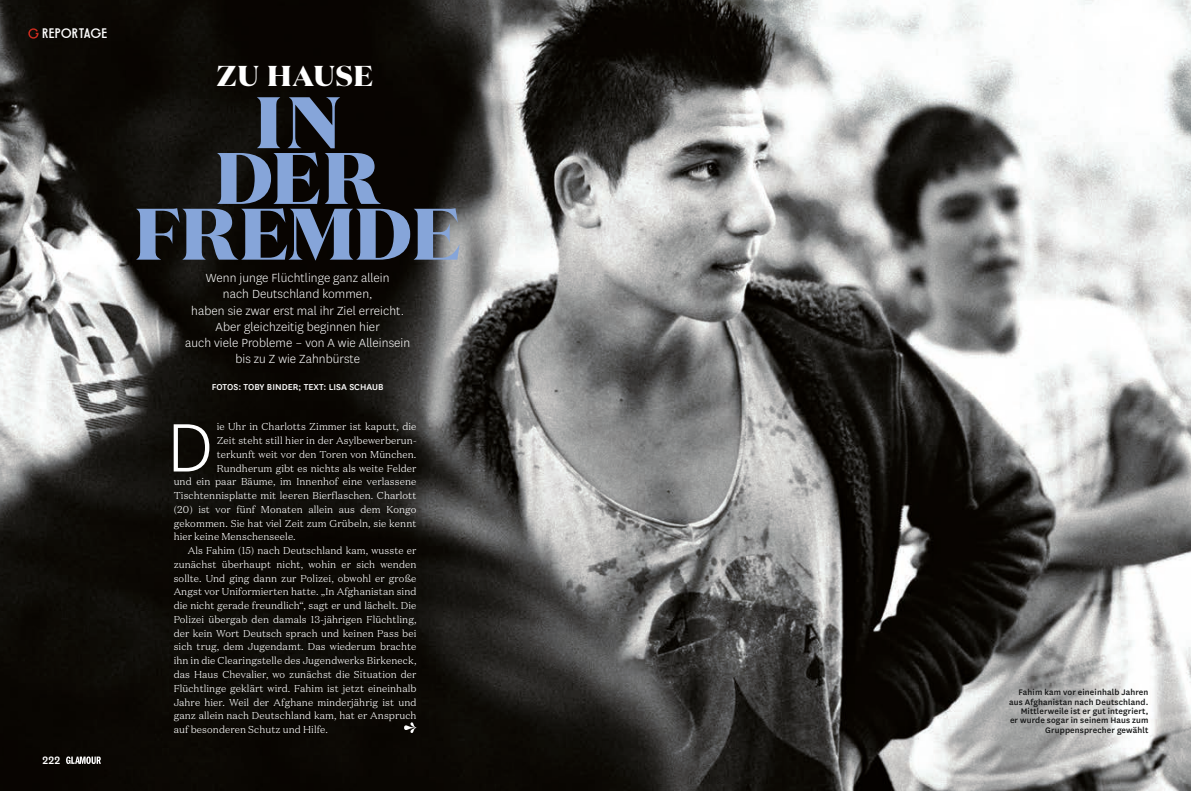
<style>
.page{position:relative;width:1191px;height:791px;background:#fff}
.page>*{position:absolute;margin:0;border:0;box-sizing:border-box;transform-origin:0 0}
.t1{font:300 80px "National";color:#fff}
.t2{font:800 72.62px/55.8px "Domaine Display";letter-spacing:.005em;color:#86a5d9;text-align:center}
.t3{font:800 28.75px "Domaine Display";letter-spacing:.04em;color:#fff}
.t4{font:300 13.75px/16.2px "National";letter-spacing:.005em;color:#fff;text-align:center}
.t5{font:13.75px "Neue Droschke";letter-spacing:.05em;color:#fff}
.t6{font:500 12.5px "National";color:#fff}
.t7{font:300 10px/13.8px "Domaine Text";letter-spacing:.01em;color:#fff;text-align:justify}
.t8{font:500 10px "National";letter-spacing:.005em;color:#fff}
.BU_fett_Univers_7_65{font:500 9.38px/9.4px "National";letter-spacing:.015em;color:#151616;text-align:right}
</style>
<div class="page">
<img style="left:0;top:0;width:1191px;height:790px">
<svg style="left:28px;top:28px;width:11px;height:11px"></svg>
<svg style="left:66px;top:756px;width:35px;height:7px"></svg>
<svg style="left:404px;top:722px;width:12px;height:10px"></svg>
<p class="t5" style="left:43px;top:26px;width:66px">REPORTAGE</p>
<p class="t6" style="left:43px;top:751px;width:19px">222</p>
<p class="t3" style="left:217px;top:57px;width:158px">ZU HAUSE</p>
<p class="t2" style="left:255px;top:93px;width:86px">IN</p>
<p class="t2" style="left:135px;top:149px;width:327px">DER<br>FREMDE</p>
<p class="t4" style="left:185px;top:269px;width:227px">Wenn junge Flüchtlinge ganz allein<br>nach Deutschland kommen,<br>haben sie zwar erst mal ihr Ziel erreicht.<br>Aber gleichzeitig beginnen hier<br>auch viele Probleme – von A wie Alleinsein bis zu Z wie Zahnbürste</p>
<p class="t8" style="left:212px;top:379px;width:173px">FOTOS: TOBY BINDER; TEXT: LISA SCHAUB</p>
<p class="t1" style="left:167px;top:397px;width:48px">D</p>
<p class="t7" style="left:217px;top:419px;width:201px">ie Uhr in Charlotts Zimmer ist kaputt, die</p>
<p class="t7" style="left:217px;top:433px;width:201px">Zeit steht still hier in der Asylbewerberun-</p>
<p class="t7" style="left:217px;top:447px;width:201px">terkunft weit vor den Toren von München.</p>
<p class="t7" style="left:217px;top:460px;width:201px">Rundherum gibt es nichts als weite Felder</p>
<p class="t7" style="left:174px;top:474px;width:244px">und ein paar Bäume, im Innenhof eine verlassene</p>
<p class="t7" style="left:174px;top:488px;width:244px">Tischtennisplatte mit leeren Bierflaschen. Charlott</p>
<p class="t7" style="left:174px;top:502px;width:244px">(20) ist vor fünf Monaten allein aus dem Kongo</p>
<p class="t7" style="left:174px;top:515px;width:244px">gekommen. Sie hat viel Zeit zum Grübeln, sie kennt</p>
<p class="t7" style="left:174px;top:529px;width:123px">hier keine Menschenseele.</p>
<p class="t7" style="left:174px;top:543px;width:244px;text-indent:14px">Als Fahim (15) nach Deutschland kam, wusste er zunächst überhaupt nicht, wohin er sich wenden sollte. Und ging dann zur Polizei, obwohl er große Angst vor Uniformierten hatte. „In Afghanistan sind die nicht gerade freundlich“, sagt er und lächelt. Die Polizei übergab den damals 13-jährigen Flüchtling, der kein Wort Deutsch sprach und keinen Pass bei sich trug, dem Jugendamt. Das wiederum brachte ihn in die Clearingstelle des Jugendwerks Birkeneck, das Haus Chevalier, wo zunächst die Situation der Flüchtlinge geklärt wird. Fahim ist jetzt eineinhalb Jahre hier. Weil der Afghane minderjährig ist und ganz allein nach Deutschland kam, hat er Anspruch auf besonderen Schutz und Hilfe.</p>
<p class="BU_fett_Univers_7_65" style="left:1018px;top:686px;width:131px">Fahim kam vor eineinhalb Jahren</p>
<p class="BU_fett_Univers_7_65" style="left:1009px;top:696px;width:141px">aus Afghanistan nach Deutschland.</p>
<p class="BU_fett_Univers_7_65" style="left:1020px;top:705px;width:129px">Mittlerweile ist er gut integriert,</p>
<p class="BU_fett_Univers_7_65" style="left:1010px;top:714px;width:140px">er wurde sogar in seinem Haus zum<br>Gruppensprecher gewählt</p>
</div>
